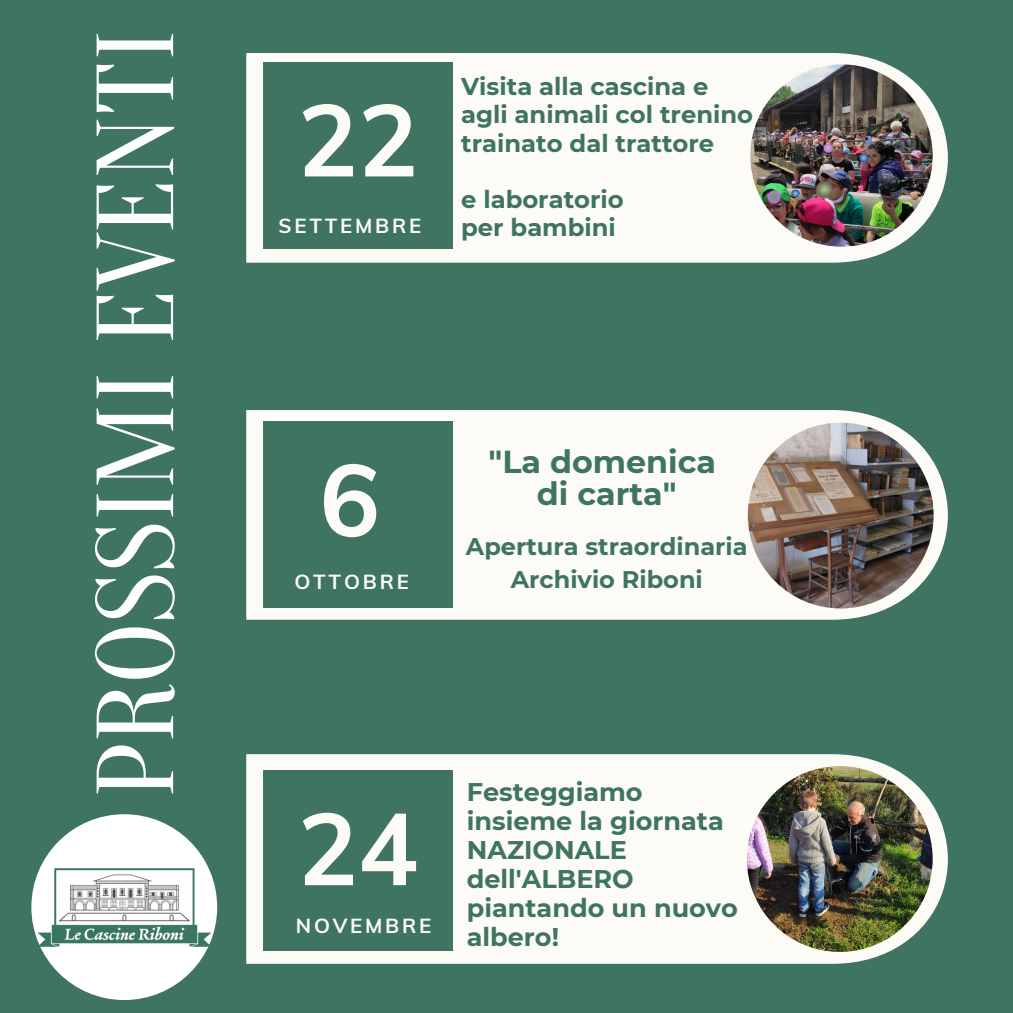
<style>
.page{position:relative;width:1013px;height:1013px;background:#fff}
.page>*{position:absolute;margin:0;border:0;box-sizing:border-box;transform-origin:0 0}
.t1{font:109.25px "Oranienbaum";color:#fefefc}
.t2{font:700 100.5px "Muli";color:#fcfbf6}
.t3{font:700 31.75px/32.5px "Montserrat";color:#3e7461;text-align:center}
.t4{font:700 25.5px/29px "Montserrat";color:#3e7461}
.t5{font:700 24.25px/28.1px "Montserrat";color:#3e7461}
.t6{font:700 24px/33.2px "Montserrat";color:#3e7461;text-align:center}
.t7{font:700 20.38px "Muli";letter-spacing:.135em;color:#fcfbf6}
</style>
<div class="page">
<div style="left:0;top:0;width:1012px;height:1012px;background:#3e7461"></div>
<svg style="left:246px;top:754px;width:701px;height:209px;background:#f0f2ec"></svg>
<div style="left:263px;top:770px;width:190px;height:180px;background:#3e7461"></div>
<div style="left:246px;top:53px;width:701px;height:210px;background:#fcfbf6"></div>
<div style="left:263px;top:63px;width:190px;height:186px;background:#3e7461"></div>
<svg style="left:246px;top:410px;width:701px;height:209px;background:#f0f2ec"></svg>
<div style="left:263px;top:421px;width:190px;height:186px;background:#3e7461"></div>
<img style="left:31px;top:814px;width:186px;height:186px;border-radius:50%">
<img style="left:746px;top:766px;width:186px;height:185px;border-radius:50%">
<img style="left:747px;top:422px;width:186px;height:186px;border-radius:50%">
<img style="left:750px;top:64px;width:182px;height:183px;border-radius:50%">
<img style="left:814px;top:180px;width:20px;height:19px">
<svg style="left:859px;top:153px;width:9px;height:9px"></svg>
<svg style="left:791px;top:190px;width:8px;height:8px"></svg>
<svg style="left:823px;top:144px;width:9px;height:8px"></svg>
<img style="left:766px;top:189px;width:15px;height:15px">
<p class="t1" style="left:75px;top:798px;width:771px;rotate:-90deg">PROSSIMI EVENTI</p>
<p class="t2" style="left:298px;top:75px;width:122px">22</p>
<p class="t7" style="left:278px;top:212px;width:144px">SETTEMBRE</p>
<h3 class="t5" style="left:461px;top:72px;width:293px">Visita alla cascina e agli animali col trenino trainato dal trattore</h3>
<h3 class="t5" style="left:461px;top:185px;width:164px">e laboratorio per bambini</h3>
<p class="t2" style="left:320px;top:435px;width:62px">6</p>
<h1 class="t7" style="left:302px;top:565px;width:131px">FEBRUARY</h1>
<p class="t7" style="left:294px;top:568px;width:116px">OTTOBRE</p>
<p class="t3" style="left:488px;top:445px;width:229px">"La domenica di carta"</p>
<h2 class="t6" style="left:466px;top:529px;width:283px">Apertura straordinaria<br>Archivio Riboni</h2>
<p class="t2" style="left:298px;top:784px;width:122px">24</p>
<p class="t7" style="left:296px;top:912px;width:137px">NOVEMBRE</p>
<p class="t4" style="left:467px;top:777px;width:272px">Festeggiamo insieme la giornata<br>NAZIONALE dell'ALBERO piantando un nuovo albero!</p>
</div>
